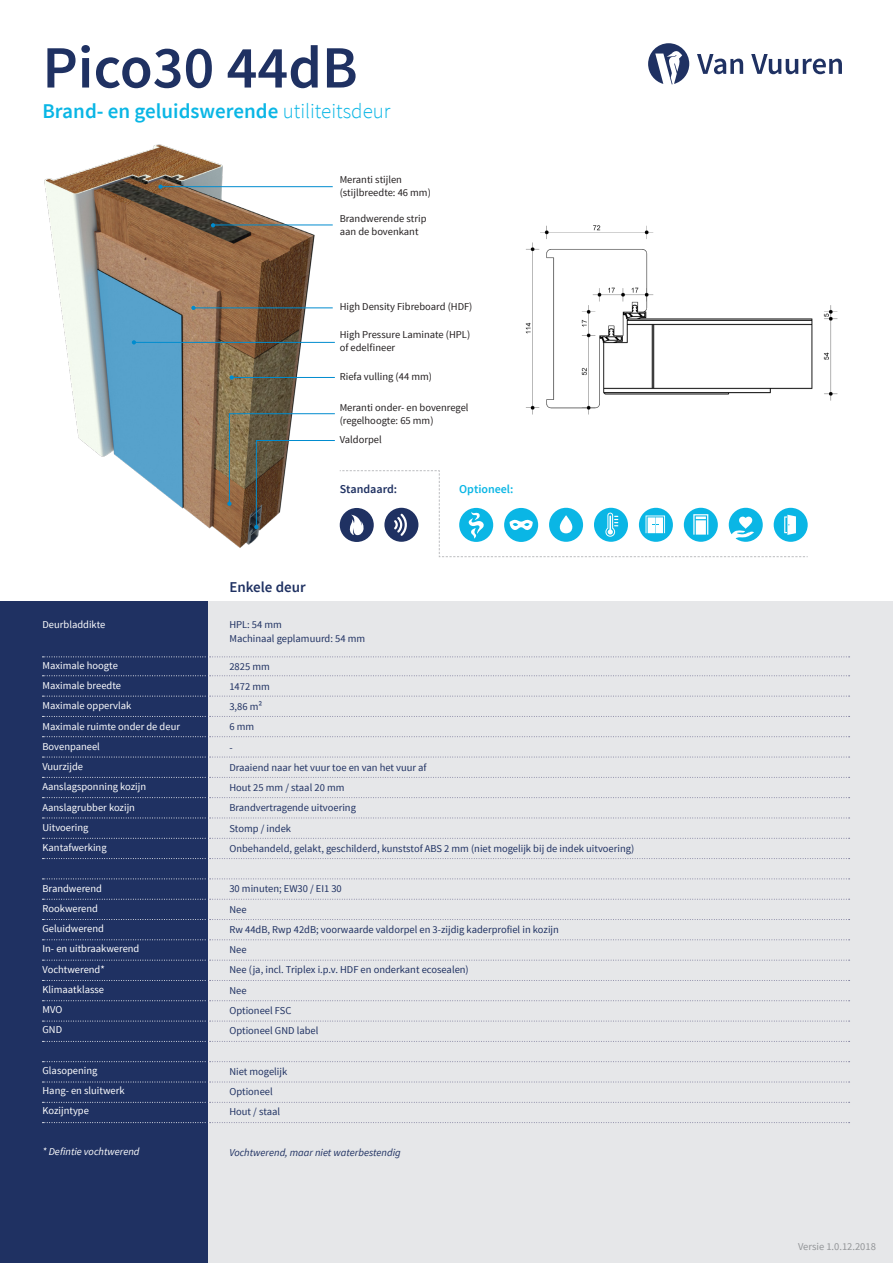
<style>
.page{position:relative;width:893px;height:1263px;background:#fff}
.page>*{position:absolute;margin:0;border:0;box-sizing:border-box;transform-origin:0 0}
.t1{font:600 60px "Source Sans Pro";color:#1f3162}
.t2{font:600 21px "Source Sans Pro";color:#0ab6e5}
.t3{font:600 15px "Source Sans Pro";color:#1f3162}
.t4{font:600 12px "Source Sans Pro";color:#1f3162}
.t5{font:600 12px "Source Sans Pro";color:#0ab6e5}
.t6{font:10.5px "Source Sans Pro";color:#1f3162}
.t7{font:10.5px "Source Sans Pro";color:#fff}
.t8{font:10.5px/13px "Source Sans Pro";color:#231f20}
.t9{font:italic 10.5px "Source Sans Pro";color:#1f3162}
.t10{font:italic 10.5px "Source Sans Pro";color:#fff}
.t11{font:10.5px "Source Sans Pro";color:#939598}
.s1{font-weight:300}
</style>
<div class="page">
<div style="left:0;top:601px;width:209px;height:662px;background:#1f3162"></div>
<div style="left:209px;top:601px;width:684px;height:662px;background:#e6e7e9"></div>
<svg style="left:43px;top:675px;width:807px;height:1px"></svg>
<svg style="left:43px;top:656px;width:807px;height:1px"></svg>
<svg style="left:43px;top:878px;width:807px;height:1px"></svg>
<svg style="left:43px;top:899px;width:807px;height:1px"></svg>
<svg style="left:43px;top:919px;width:807px;height:1px"></svg>
<svg style="left:43px;top:939px;width:807px;height:1px"></svg>
<svg style="left:43px;top:960px;width:807px;height:1px"></svg>
<svg style="left:43px;top:980px;width:807px;height:1px"></svg>
<svg style="left:43px;top:1000px;width:807px;height:1px"></svg>
<svg style="left:43px;top:1021px;width:807px;height:1px"></svg>
<svg style="left:43px;top:1041px;width:807px;height:1px"></svg>
<svg style="left:43px;top:1061px;width:807px;height:1px"></svg>
<svg style="left:43px;top:1081px;width:807px;height:1px"></svg>
<svg style="left:43px;top:1102px;width:807px;height:1px"></svg>
<svg style="left:43px;top:1122px;width:807px;height:1px"></svg>
<svg style="left:43px;top:696px;width:807px;height:1px"></svg>
<svg style="left:43px;top:716px;width:807px;height:1px"></svg>
<svg style="left:43px;top:736px;width:807px;height:1px"></svg>
<svg style="left:43px;top:797px;width:807px;height:1px"></svg>
<svg style="left:43px;top:817px;width:807px;height:1px"></svg>
<svg style="left:43px;top:838px;width:807px;height:1px"></svg>
<svg style="left:43px;top:858px;width:807px;height:1px"></svg>
<svg style="left:43px;top:777px;width:807px;height:1px"></svg>
<svg style="left:43px;top:757px;width:807px;height:1px"></svg>
<svg style="left:697px;top:54px;width:46px;height:20px"></svg>
<svg style="left:751px;top:54px;width:91px;height:20px"></svg>
<svg style="left:648px;top:43px;width:41px;height:41px"></svg>
<img style="left:44px;top:144px;width:275px;height:394px">
<svg style="left:191px;top:306px;width:5px;height:4px"></svg>
<hr style="left:193px;top:307px;width:140px;height:1px;background:#008ccf">
<svg style="left:132px;top:340px;width:4px;height:4px"></svg>
<hr style="left:134px;top:342px;width:201px;height:1px;background:#008ccf">
<svg style="left:158px;top:185px;width:5px;height:4px"></svg>
<svg style="left:211px;top:223px;width:4px;height:4px"></svg>
<hr style="left:161px;top:186px;width:172px;height:1px;background:#008ccf">
<hr style="left:213px;top:225px;width:120px;height:1px;background:#008ccf">
<svg style="left:230px;top:375px;width:4px;height:5px"></svg>
<hr style="left:232px;top:377px;width:103px;height:1px;background:#008ccf">
<img style="left:525px;top:225px;width:313px;height:188px">
<svg style="left:227px;top:413px;width:581px;height:144px"></svg>
<p class="t1" style="left:43px;top:30px;width:317px">Pico30 44dB</p>
<p class="t2" style="left:43px;top:97px;width:350px">Brand- en geluidswerende <span class="s1">utiliteitsdeur</span></p>
<p class="t8" style="left:340px;top:173px;width:64px">Meranti stijlen</p>
<p class="t8" style="left:340px;top:186px;width:93px">(stijlbreedte: 46 mm)</p>
<p class="t8" style="left:340px;top:212px;width:88px">Brandwerende strip</p>
<p class="t8" style="left:340px;top:225px;width:80px">aan de bovenkant</p>
<p class="t8" style="left:340px;top:301px;width:134px">High Density Fibreboard (HDF)</p>
<p class="t8" style="left:340px;top:329px;width:132px">High Pressure Laminate (HPL)</p>
<p class="t8" style="left:340px;top:342px;width:57px">of edelfineer</p>
<p class="t7" style="left:43px;top:618px;width:64px">Deurbladdikte</p>
<p class="t7" style="left:43px;top:659px;width:77px">Maximale hoogte</p>
<p class="t7" style="left:43px;top:679px;width:80px">Maximale breedte</p>
<p class="t7" style="left:43px;top:699px;width:90px">Maximale oppervlak</p>
<p class="t7" style="left:43px;top:720px;width:139px">Maximale ruimte onder de deur</p>
<p class="t7" style="left:43px;top:740px;width:59px">Bovenpaneel</p>
<p class="t7" style="left:43px;top:760px;width:42px">Vuurzijde</p>
<p class="t7" style="left:43px;top:780px;width:105px">Aanslagsponning kozijn</p>
<p class="t7" style="left:43px;top:801px;width:94px">Aanslagrubber kozijn</p>
<p class="t7" style="left:43px;top:821px;width:47px">Uitvoering</p>
<p class="t7" style="left:43px;top:841px;width:66px">Kantafwerking</p>
<p class="t7" style="left:43px;top:882px;width:61px">Brandwerend</p>
<p class="t7" style="left:43px;top:902px;width:57px">Rookwerend</p>
<p class="t7" style="left:43px;top:922px;width:63px">Geluidwerend</p>
<p class="t7" style="left:43px;top:942px;width:98px">In- en uitbraakwerend</p>
<p class="t7" style="left:43px;top:963px;width:64px">Vochtwerend*</p>
<p class="t7" style="left:43px;top:983px;width:63px">Klimaatklasse</p>
<p class="t7" style="left:43px;top:1003px;width:21px">MVO</p>
<p class="t7" style="left:43px;top:1023px;width:21px">GND</p>
<p class="t7" style="left:43px;top:1064px;width:56px">Glasopening</p>
<p class="t7" style="left:43px;top:1084px;width:84px">Hang- en sluitwerk</p>
<p class="t7" style="left:43px;top:1104px;width:48px">Kozijntype</p>
<p class="t10" style="left:43px;top:1145px;width:99px">* Defintie vochtwerend</p>
<p class="t8" style="left:340px;top:370px;width:94px">Riefa vulling (44 mm)</p>
<p class="t8" style="left:340px;top:401px;width:130px">Meranti onder- en bovenregel (regelhoogte: 65 mm)</p>
<p class="t8" style="left:340px;top:433px;width:44px">Valdorpel</p>
<p class="t4" style="left:340px;top:482px;width:59px">Standaard:</p>
<p class="t5" style="left:459px;top:482px;width:56px">Optioneel:</p>
<p class="t3" style="left:229px;top:578px;width:78px">Enkele deur</p>
<p class="t6" style="left:229px;top:618px;width:54px">HPL: 54 mm</p>
<p class="t6" style="left:229px;top:632px;width:137px">Machinaal geplamuurd: 54 mm</p>
<p class="t6" style="left:229px;top:660px;width:42px">2825 mm</p>
<p class="t6" style="left:229px;top:680px;width:42px">1472 mm</p>
<p class="t6" style="left:229px;top:700px;width:34px">3,86 m²</p>
<p class="t6" style="left:229px;top:720px;width:26px">6 mm</p>
<p class="t6" style="left:229px;top:741px;width:5px">-</p>
<p class="t6" style="left:229px;top:761px;width:199px">Draaiend naar het vuur toe en van het vuur af</p>
<p class="t6" style="left:229px;top:781px;width:117px">Hout 25 mm / staal 20 mm</p>
<p class="t6" style="left:229px;top:801px;width:128px">Brandvertragende uitvoering</p>
<p class="t6" style="left:229px;top:822px;width:63px">Stomp / indek</p>
<p class="t6" style="left:229px;top:842px;width:407px">Onbehandeld, gelakt, geschilderd, kunststof ABS 2 mm (niet mogelijk bij de indek uitvoering)</p>
<p class="t6" style="left:229px;top:882px;width:114px">30 minuten; EW30 / EI1 30</p>
<p class="t6" style="left:229px;top:903px;width:19px">Nee</p>
<p class="t6" style="left:229px;top:923px;width:331px">Rw 44dB, Rwp 42dB; voorwaarde valdorpel en 3-zijdig kaderprofiel in kozijn</p>
<p class="t6" style="left:229px;top:943px;width:19px">Nee</p>
<p class="t6" style="left:229px;top:963px;width:241px">Nee (ja, incl. Triplex i.p.v. HDF en onderkant ecosealen)</p>
<p class="t6" style="left:229px;top:984px;width:19px">Nee</p>
<p class="t6" style="left:229px;top:1004px;width:63px">Optioneel FSC</p>
<p class="t6" style="left:229px;top:1024px;width:91px">Optioneel GND label</p>
<p class="t6" style="left:229px;top:1065px;width:59px">Niet mogelijk</p>
<p class="t6" style="left:229px;top:1085px;width:45px">Optioneel</p>
<p class="t6" style="left:229px;top:1105px;width:52px">Hout / staal</p>
<p class="t9" style="left:229px;top:1146px;width:173px">Vochtwerend, maar niet waterbestendig</p>
<p class="t11" style="left:798px;top:1240px;width:79px">Versie 1.0.12.2018</p>
</div>
